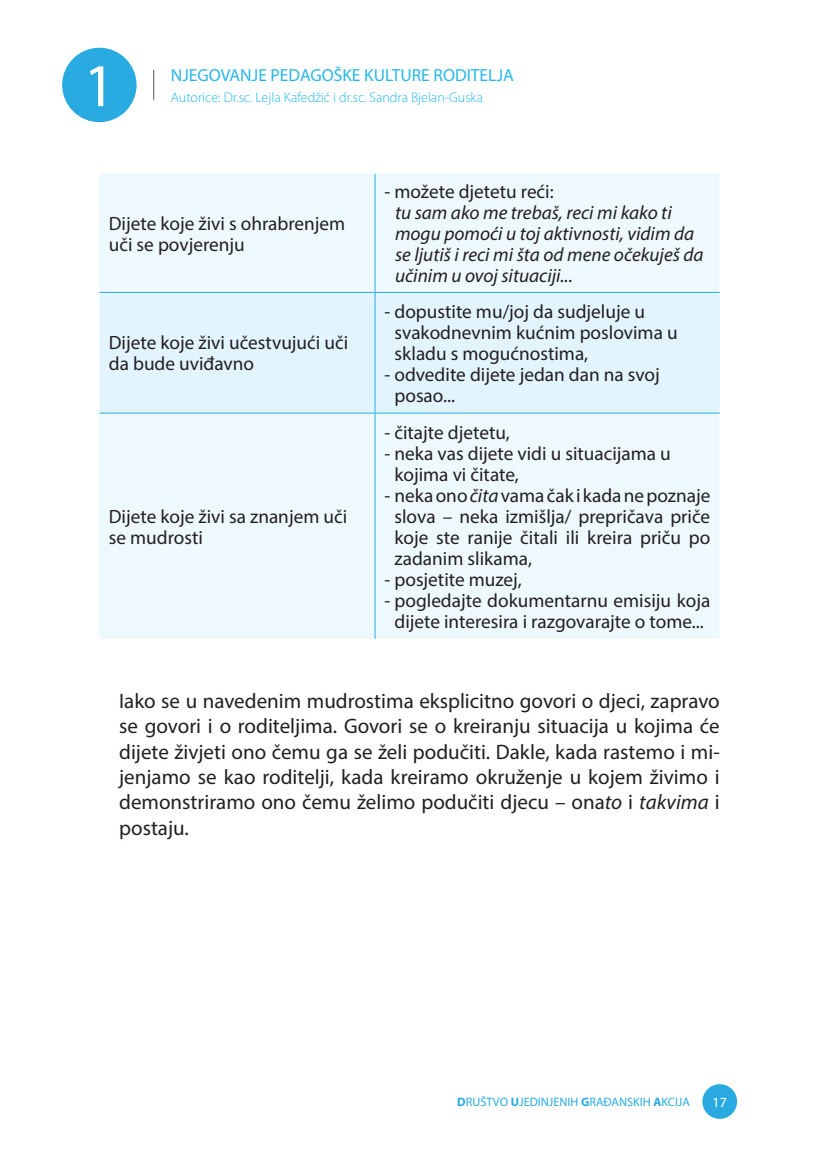
<style>
.page{position:relative;width:819px;height:1166px;background:#fff}
.page>*{position:absolute;margin:0;border:0;box-sizing:border-box;transform-origin:0 0}
.t1{font:61.25px "Myriad Pro";color:#fff}
.t2{font:21px/25.4px "Myriad Pro";color:#231f20;text-align:justify}
.t3{font:19.25px/21px "Myriad Pro";color:#231f20}
.t4{font:italic 19.25px/21px "Myriad Pro";color:#231f20}
.t5{font:17.5px "Myriad Pro";color:#27b7eb}
.t6{font:300 14px "Myriad Pro";color:#27b7eb}
.t7{font:14px "Myriad Pro";color:#fff}
.t8{font:12.25px "Myriad Pro";color:#29abe2}
.s1{font-style:italic}
.s2{font-weight:700}
</style>
<div class="page">
<div style="left:62px;top:48px;width:75px;height:74px;background:#29abe2;border-radius:50%"></div>
<div style="left:702px;top:1084px;width:35px;height:35px;background:#29abe2;border-radius:50%"></div>
<hr style="left:153px;top:70px;width:1px;height:30px;background:#58595b">
<div style="left:99px;top:174px;width:620px;height:465px;background:#eef9fe"></div>
<div style="left:99px;top:293px;width:620px;height:120px;background:#e2f4fd"></div>
<hr style="left:374px;top:174px;width:1px;height:118px;background:#29abe2">
<hr style="left:99px;top:292px;width:620px;height:1px;background:#29abe2">
<hr style="left:374px;top:293px;width:1px;height:120px;background:#29abe2">
<hr style="left:99px;top:413px;width:620px;height:1px;background:#29abe2">
<hr style="left:374px;top:413px;width:1px;height:226px;background:#29abe2">
<h1 class="t1" style="left:84px;top:63px;width:33px">1</h1>
<p class="t5" style="left:171px;top:69px;width:344px">NJEGOVANJE PEDAGOŠKE KULTURE RODITELJA</p>
<p class="t6" style="left:171px;top:92px;width:314px">Autorice: Dr.sc. Lejla Kafedžić i dr.sc. Sandra Bjelan-Guska</p>
<p class="t3" style="left:109px;top:215px;width:238px">Dijete koje živi s ohrabrenjem uči se povjerenju</p>
<p class="t3" style="left:109px;top:334px;width:241px">Dijete koje živi učestvujući uči da bude uviđavno</p>
<p class="t3" style="left:109px;top:508px;width:240px">Dijete koje živi sa znanjem uči se mudrosti</p>
<p class="t3" style="left:384px;top:183px;width:171px">- možete djetetu reći:</p>
<p class="t4" style="left:395px;top:204px;width:310px">tu sam ako me trebaš, reci mi kako ti mogu pomoći u toj aktivnosti, vidim da se ljutiš i reci mi šta od mene očekuješ da učinim u ovoj situaciji...</p>
<p class="t3" style="left:394px;top:303px;width:285px;text-indent:-10px">- dopustite mu/joj da sudjeluje u svakodnevnim kućnim poslovima u skladu s mogućnostima,</p>
<p class="t3" style="left:394px;top:366px;width:267px;text-indent:-10px">- odvedite dijete jedan dan na svoj posao...</p>
<p class="t3" style="left:384px;top:424px;width:127px">- čitajte djetetu,</p>
<p class="t3" style="left:394px;top:445px;width:278px;text-indent:-10px">- neka vas dijete vidi u situacijama u kojima vi čitate,</p>
<p class="t3" style="left:394px;top:487px;width:317px;text-align:justify;text-indent:-10px">- neka ono <span class="s1">čita</span> vama čak i kada ne poznaje slova – neka izmišlja/ prepričava priče koje ste ranije čitali ili kreira priču po zadanim slikama,</p>
<p class="t3" style="left:384px;top:571px;width:139px">- posjetite muzej,</p>
<p class="t3" style="left:384px;top:592px;width:327px;text-align:center">- pogledajte dokumentarnu emisiju koja dijete interesira i razgovarajte o tome...</p>
<p class="t2" style="left:119px;top:690px;width:602px">Iako se u navedenim mudrostima eksplicitno govori o djeci, zapravo se govori i o roditeljima. Govori se o kreiranju situacija u kojima će dijete živjeti ono čemu ga se želi podučiti. Dakle, kada rastemo i mi&shy;jenjamo se kao roditelji, kada kreiramo okruženje u kojem živimo i demonstriramo ono čemu želimo podučiti djecu – ona<span class="s1">to</span> i <span class="s1">takvima</span> i postaju.</p>
<p class="t8" style="left:457px;top:1097px;width:234px"><span class="s2">D</span>RUŠTVO <span class="s2">U</span>JEDINJENIH <span class="s2">G</span>RAĐANSKIH <span class="s2">A</span>KCIJA</p>
<p class="t7" style="left:712px;top:1097px;width:16px">17</p>
</div>
